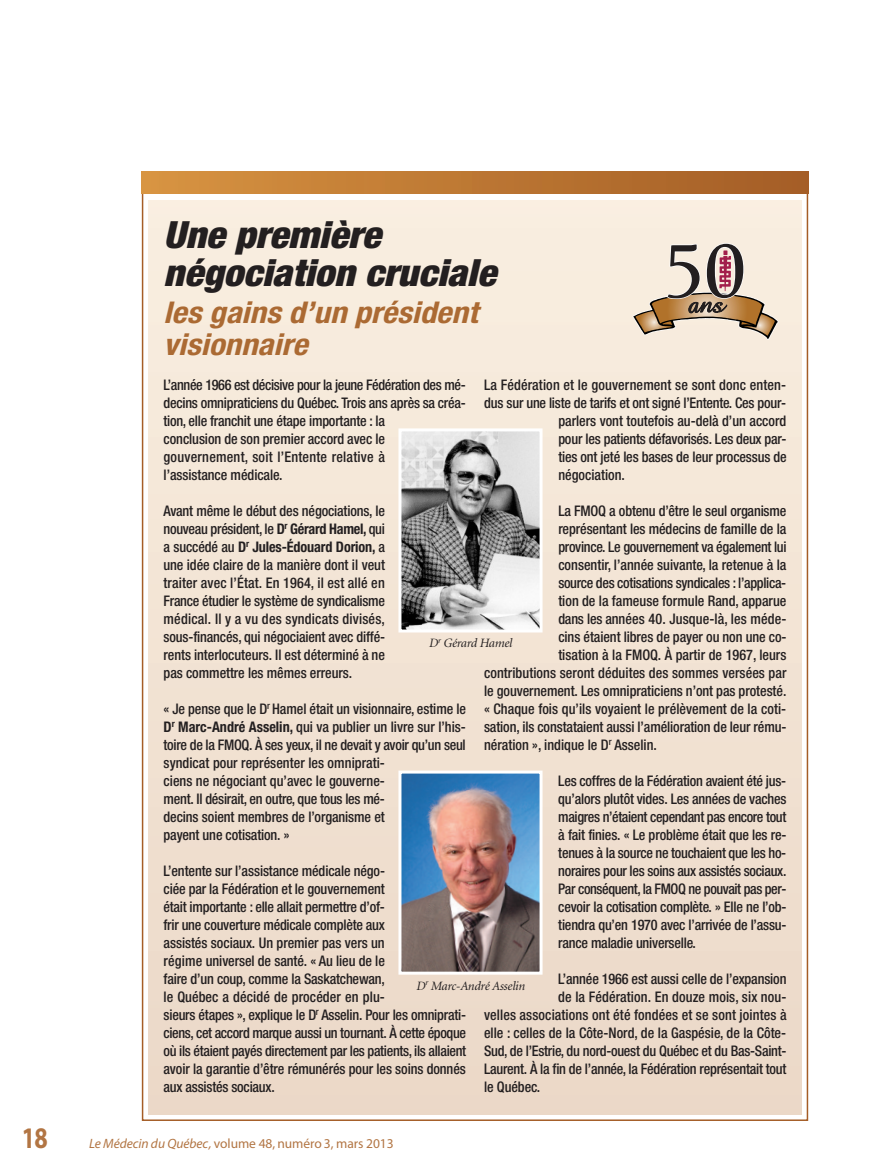
<style>
.page{position:relative;width:878px;height:1175px;background:#fff}
.page>*{position:absolute;margin:0;border:0;box-sizing:border-box;transform-origin:0 0}
.t1{font:italic 900 condensed 37.5px/37.5px "Helvetica Neue";color:#231f20;scale:1.05 1}
.t2{font:italic 700 condensed 30px/32.2px "Helvetica Neue";color:#ab6a33;scale:1.1 1}
.t3{font:700 30px "Myriad Pro";color:#b27543;scale:.8 1}
.t4{font:500 condensed 14.7px/18px "Helvetica Neue";letter-spacing:-.01em;color:#231f20}
.t5{font:500 condensed 14.7px "Helvetica Neue";letter-spacing:.01em;color:#231f20}
.t6{font:13.5px "Myriad Pro";letter-spacing:-.005em;color:#b27543}
.t7{font:italic 12.75px "Minion";letter-spacing:-.015em;color:#231f20}
.s1{font-weight:700}
.s2{font-style:italic}
</style>
<div class="page">
<div style="left:148px;top:200px;width:653px;height:914px;background:#f1e2d3"></div>
<div style="left:142px;top:171px;width:666px;height:23px;background:linear-gradient(to right,#d79341,#a35c26)"></div>
<img style="left:402px;top:432px;width:136px;height:196px">
<div style="left:398px;top:428px;width:144px;height:204px;border:3px solid #fff"></div>
<img style="left:402px;top:774px;width:136px;height:196px">
<div style="left:398px;top:770px;width:144px;height:204px;border:3px solid #fff"></div>
<svg style="left:632px;top:243px;width:146px;height:97px"></svg>
<h1 class="t1" style="left:163px;top:219px;width:318px">Une première négociation cruciale</h1>
<h2 class="t2" style="left:163px;top:298px;width:287px">les gains d’un président visionnaire</h2>
<p class="t4" style="left:163px;top:377px;width:303px">L’année 1966 est décisive pour la jeune Fédération des mé&shy;decins omnipraticiens du Québec. Trois ans après sa créa&shy;tion, elle franchit une étape importante : la<br>conclu sion de son premier accord avec le gouvernement, soit l’En tente relative à<br>l’assistance médicale.</p>
<p class="t4" style="left:163px;top:503px;width:223px;text-align:justify">Avant même le début des négociations, le nouveau président, le <span class="s1">D</span><sup>r</sup> <span class="s1">Gérard Hamel,</span> qui a succédé au <span class="s1">D</span><sup>r</sup> <span class="s1">Jules-Édouard Dorion,</span> a une idée claire de la manière dont il veut traiter avec l’État. En 1964, il est allé en France étudier le système de syndicalisme médical. Il y a vu des syndicats divisés, sous-financés, qui négociaient avec diffé&shy;rents interlocuteurs. Il est déterminé à ne pas commettre les mêmes erreurs.</p>
<p class="t4" style="left:163px;top:701px;width:304px">« Je pense que le D<sup>r</sup> Hamel était un visionnaire, estime le <span class="s1">D</span><sup>r</sup> <span class="s1">Marc-André Asselin,</span> qui va publier un livre sur l’his&shy;toire de la FMOQ. À ses yeux, il ne devait y avoir qu’un seul syndicat pour représenter les omniprati-<br>ciens ne négociant qu’avec le gouverne-<br>ment. Il désirait, en outre, que tous les mé-<br>decins soient membres de l’organisme et<br>payent une cotisation. »</p>
<p class="t4" style="left:163px;top:863px;width:304px">L’entente sur l’assistance médicale négo-<br>ciée par la Fédération et le gouvernement<br>était importante : elle allait permettre d’of-<br>frir une couverture médicale complète aux<br>assistés sociaux. Un premier pas vers un<br>régime universel de santé. « Au lieu de le<br>faire d’un coup, comme la Saskatchewan,<br>le Qué bec a décidé de procéder en plu-<br>sieurs étapes », explique le D<sup>r</sup> Asselin. Pour les omniprati&shy;ciens, cet accord marque aussi un tournant. À cette époque où ils étaient payés directement par les patients, ils allaient avoir la garantie d’être rémunérés pour les soins donnés aux assistés sociaux.</p>
<p class="t5" style="left:484px;top:379px;width:304px">La Fédération et le gouvernement se sont donc enten-</p>
<p class="t4" style="left:484px;top:395px;width:304px">dus sur une liste de tarifs et ont signé l’Entente. Ces pour-</p>
<p class="t4" style="left:558px;top:413px;width:229px">parlers vont toutefois au-delà d’un accord</p>
<p class="t4" style="left:558px;top:431px;width:230px">pour les patients défavorisés. Les deux par -</p>
<p class="t4" style="left:558px;top:449px;width:230px">ties ont jeté les bases de leur processus de</p>
<p class="t4" style="left:558px;top:467px;width:68px">négociation.</p>
<p class="t4" style="left:558px;top:503px;width:229px">La FMOQ a obtenu d’être le seul organisme</p>
<p class="t4" style="left:558px;top:521px;width:229px">représentant les médecins de famille de la</p>
<p class="t4" style="left:558px;top:539px;width:230px">province. Le gouvernement va également lui</p>
<p class="t4" style="left:558px;top:557px;width:230px">consentir, l’année suivante, la retenue à la</p>
<p class="t4" style="left:558px;top:575px;width:229px">source des cotisations syndicales : l’applica-</p>
<p class="t4" style="left:558px;top:593px;width:230px">tion de la fameuse formule Rand, apparue</p>
<p class="t4" style="left:558px;top:611px;width:229px">dans les années 40. Jusque-là, les méde-</p>
<p class="t4" style="left:558px;top:629px;width:230px">cins étaient libres de payer ou non une co-</p>
<p class="t4" style="left:558px;top:647px;width:230px">tisation à la FMOQ. À partir de 1967, leurs</p>
<p class="t4" style="left:484px;top:665px;width:304px">contributions seront déduites des sommes versées par</p>
<p class="t4" style="left:484px;top:683px;width:304px">le gouvernement. Les omnipraticiens n’ont pas protesté.</p>
<p class="t4" style="left:484px;top:701px;width:304px">« Chaque fois qu’ils voyaient le prélèvement de la coti-</p>
<p class="t4" style="left:484px;top:719px;width:304px">sation, ils constataient aussi l’amélioration de leur rému-</p>
<p class="t4" style="left:484px;top:737px;width:174px">nération », indique le D<sup>r</sup> Asselin.</p>
<p class="t4" style="left:558px;top:773px;width:230px;text-align:justify">Les coffres de la Fédération avaient été jus - qu’alors plutôt vides. Les années de vaches maigres n’étaient cependant pas encore tout à fait finies. « Le problème était que les re&shy;tenues à la source ne touchaient que les ho&shy;noraires pour les soins aux assistés sociaux.<br>Par conséquent, la FMOQ ne pouvait pas per&shy;cevoir la cotisation complète. » Elle ne l’ob&shy;tiendra qu’en 1970 avec l’arrivée de l’assu&shy;rance maladie universelle.</p>
<p class="t4" style="left:558px;top:971px;width:230px">L’année 1966 est aussi celle de l’expansion</p>
<p class="t4" style="left:558px;top:989px;width:230px">de la Fédération. En douze mois, six nou-</p>
<p class="t4" style="left:484px;top:1007px;width:304px">velles associations ont été fondées et se sont jointes à</p>
<p class="t4" style="left:484px;top:1025px;width:304px">elle : celles de la Côte-Nord, de la Gaspésie, de la Côte-</p>
<p class="t4" style="left:484px;top:1043px;width:304px">Sud, de l’Estrie, du nord-ouest du Québec et du Bas-Saint-</p>
<p class="t4" style="left:484px;top:1061px;width:304px">Laurent. À la fin de l’année, la Fédération représentait tout</p>
<p class="t4" style="left:484px;top:1079px;width:58px">le Québec.</p>
<p class="t7" style="left:429px;top:638px;width:85px">D<sup>r</sup> Gérard Hamel</p>
<p class="t7" style="left:416px;top:980px;width:110px">D<sup>r</sup> Marc-André Asselin</p>
<h2 class="t3" style="left:22px;top:1126px;width:34px">18</h2>
<p class="t6" style="left:89px;top:1138px;width:306px"><span class="s2">Le Médecin du Québec,</span> volume 48, numéro 3, mars 2013</p>
</div>
